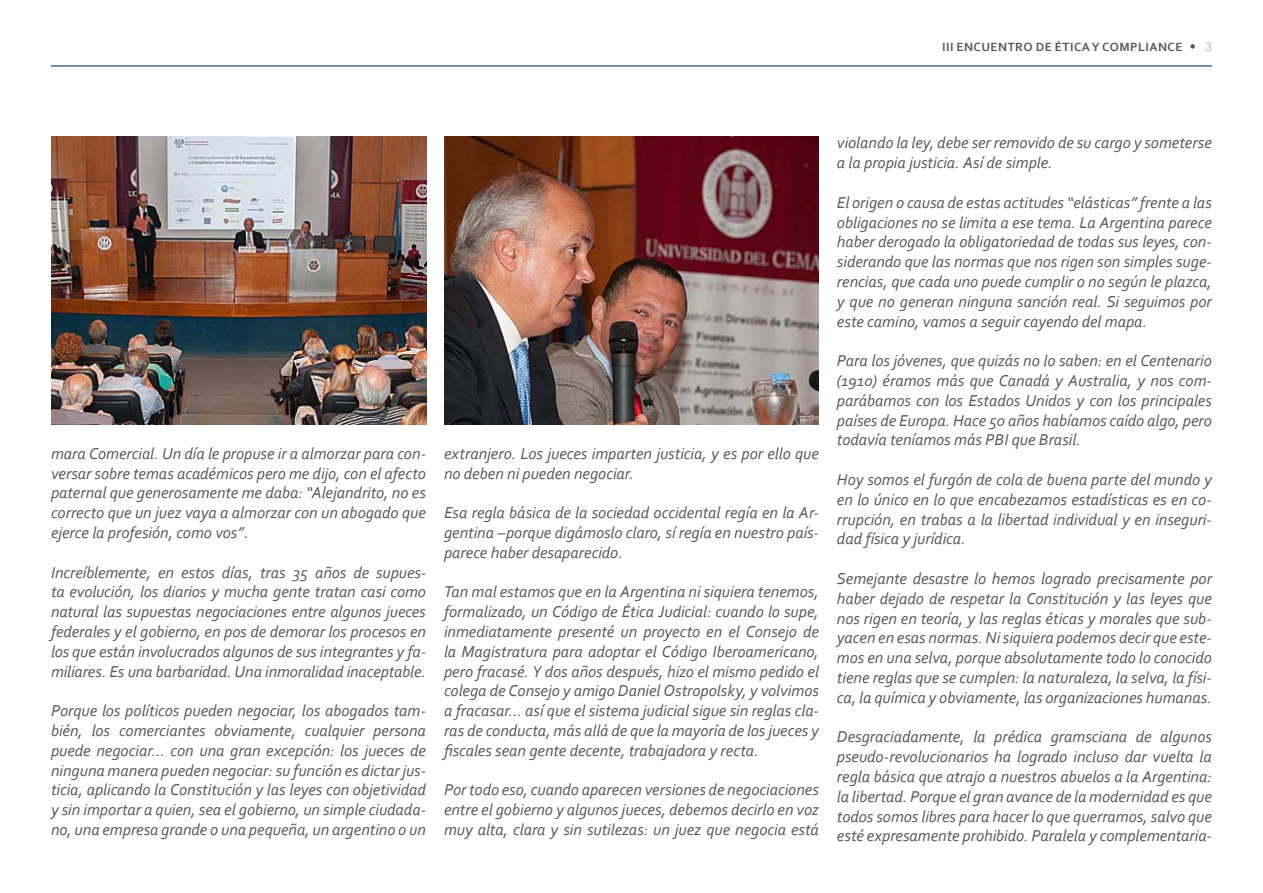
<style>
.page{position:relative;width:1263px;height:893px;background:#fff}
.page>*{position:absolute;margin:0;border:0;box-sizing:border-box;transform-origin:0 0}
.t1{font:italic 16.5px/19.8px "Corbel";letter-spacing:-.005em;color:#58585a;text-align:justify}
.t2{font:700 12.45px "Corbel";letter-spacing:.04em;color:#58585a}
.t3{font:12px "Lubalin Graph";color:#acacac}
.s1{font-style:normal}
</style>
<div class="page">
<hr style="left:51px;top:65px;width:1161px;height:2px;background:#476b91">
<svg style="left:1190px;top:44px;width:5px;height:5px"></svg>
<img style="left:51px;top:136px;width:375px;height:288px">
<img style="left:444px;top:136px;width:375px;height:288px">
<p class="t2" style="left:942px;top:39px;width:58px">III ENCUENTRO</p>
<p class="t2" style="left:1036px;top:39px;width:35px">DE ÉTICA</p>
<p class="t2" style="left:1092px;top:39px;width:28px">Y COMPLIANCE</p>
<p class="t3" style="left:1205px;top:39px;width:8px">3</p>
<p class="t1" style="left:51px;top:443px;width:376px">mara Comercial. Un día le propuse ir a almorzar para con&shy;versar sobre temas académicos pero me dijo, con el afecto paternal que generosamente me daba: “Alejandrito, no es correcto que un juez vaya a almorzar con un abogado que ejerce la profesión, como vos”<span class="s1">.</span></p>
<p class="t1" style="left:51px;top:562px;width:376px">Increíblemente, en estos días, tras 35 años de supues&shy;ta evolución, los diarios y mucha gente tratan casi como natural las supuestas negociaciones entre algunos jueces federales y el gobierno, en pos de demorar los procesos en los que están involucrados algunos de sus integrantes y fa&shy;miliares. Es una barbaridad. Una inmoralidad inaceptable.</p>
<p class="t1" style="left:51px;top:700px;width:376px">Porque los políticos pueden negociar, los abogados tam&shy;bién, los comerciantes obviamente, cualquier persona puede negociar… con una gran excepción: los jueces de ninguna manera pueden negociar: su función es dictar jus&shy;ticia, aplicando la Constitución y las leyes con objetividad y sin importar a quien, sea el gobierno, un simple ciudada&shy;no, una empresa grande o una pequeña, un argentino o un</p>
<p class="t1" style="left:444px;top:443px;width:376px">extranjero. Los jueces imparten justicia, y es por ello que no deben ni pueden negociar.</p>
<p class="t1" style="left:444px;top:502px;width:376px">Esa regla básica de la sociedad occidental regía en la Ar&shy;gentina –porque digámoslo claro, sí regía en nuestro país&shy;parece haber desaparecido.</p>
<p class="t1" style="left:444px;top:582px;width:376px">Tan mal estamos que en la Argentina ni siquiera tenemos, formalizado, un Código de Ética Judicial: cuando lo supe, inmediatamente presenté un proyecto en el Consejo de la Magistratura para adoptar el Código Iberoamericano, pero fracasé. Y dos años después, hizo el mismo pedido el colega de Consejo y amigo Daniel Ostropolsky, y volvimos a fracasar… así que el sistema judicial sigue sin reglas cla&shy;ras de conducta, más allá de que la mayoría de los jueces y fiscales sean gente decente, trabajadora y recta.</p>
<p class="t1" style="left:444px;top:780px;width:376px">Por todo eso, cuando aparecen versiones de negociaciones entre el gobierno y algunos jueces, debemos decirlo en voz muy alta, clara y sin sutilezas: un juez que negocia está</p>
<p class="t1" style="left:837px;top:133px;width:376px">violando la ley, debe ser removido de su cargo y someterse a la propia justicia. Así de simple.</p>
<p class="t1" style="left:837px;top:192px;width:376px">El origen o causa de estas actitudes “elásticas” frente a las obligaciones no se limita a ese tema. La Argentina parece haber derogado la obligatoriedad de todas sus leyes, con&shy;siderando que las normas que nos rigen son simples suge&shy;rencias, que cada uno puede cumplir o no según le plazca, y que no generan ninguna sanción real. Si seguimos por este camino, vamos a seguir cayendo del mapa.</p>
<p class="t1" style="left:837px;top:350px;width:376px">Para los jóvenes, que quizás no lo saben: en el Centenario (1910) éramos más que Canadá y Australia, y nos com&shy;parábamos con los Estados Unidos y con los principales países de Europa. Hace 50 años habíamos caído algo, pero todavía teníamos más PBI que Brasil.</p>
<p class="t1" style="left:837px;top:469px;width:376px">Hoy somos el furgón de cola de buena parte del mundo y en lo único en lo que encabezamos estadísticas es en co&shy;rrupción, en trabas a la libertad individual y en inseguri&shy;dad física y jurídica.</p>
<p class="t1" style="left:837px;top:568px;width:376px">Semejante desastre lo hemos logrado precisamente por haber dejado de respetar la Constitución y las leyes que nos rigen en teoría, y las reglas éticas y morales que sub&shy;yacen en esas normas. Ni siquiera podemos decir que este&shy;mos en una selva, porque absolutamente todo lo conocido tiene reglas que se cumplen: la naturaleza, la selva, la físi&shy;ca, la química y obviamente, las organizaciones humanas.</p>
<p class="t1" style="left:837px;top:727px;width:376px">Desgraciadamente, la prédica gramsciana de algunos pseudo-revolucionarios ha logrado incluso dar vuelta la regla básica que atrajo a nuestros abuelos a la Argentina: la libertad. Porque el gran avance de la modernidad es que todos somos libres para hacer lo que querramos, salvo que esté expresamente prohibido. Paralela y complementaria-</p>
</div>
